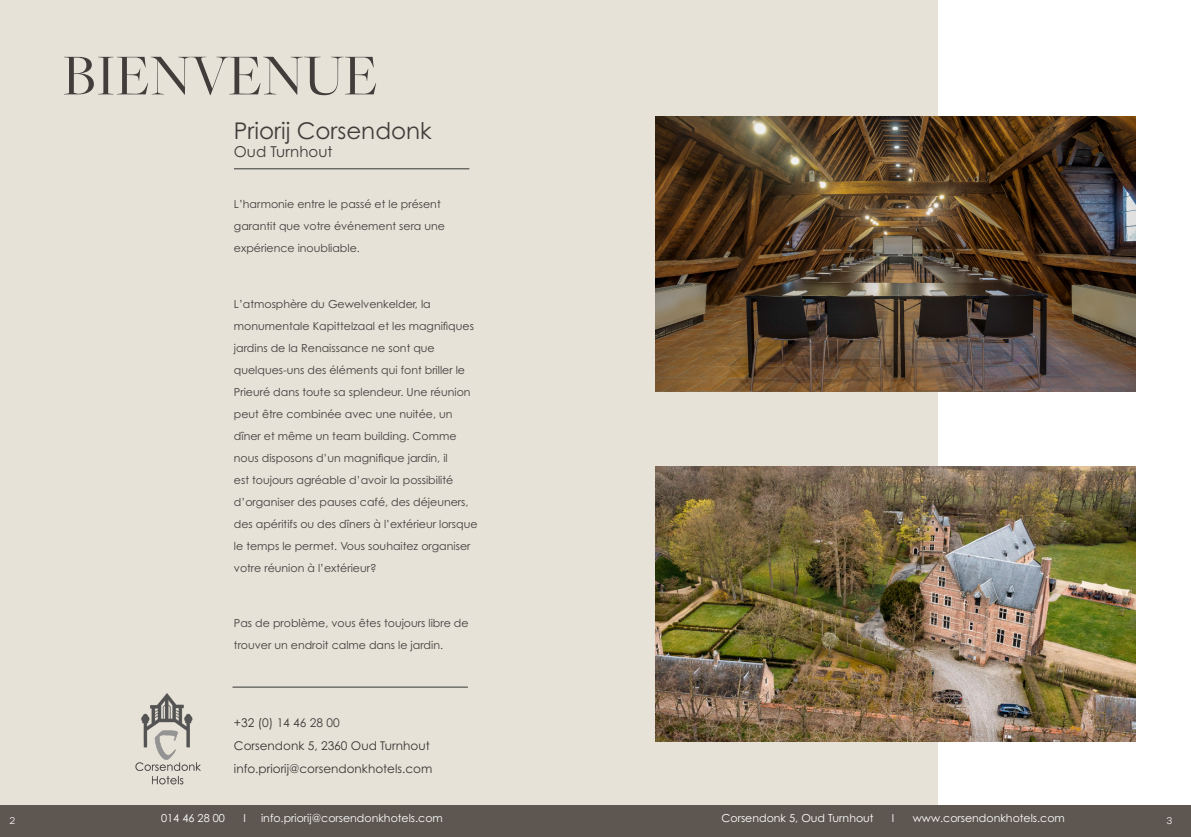
<style>
.page{position:relative;width:1191px;height:837px;background:#fff}
.page>*{position:absolute;margin:0;border:0;box-sizing:border-box;transform-origin:0 0}
.t1{font:60px "Freight Big Pro";color:#413d3b}
.t2{font:23px "Century Gothic Pro";color:#413d3b}
.t3{font:15px "Century Gothic Pro";color:#413d3b}
.t4{font:12px/23px "Century Gothic Pro";color:#373632}
.t5{font:12px "Novecentosanswide";color:#fff}
.t6{font:11px/22px "Century Gothic Pro";color:#413d3b}
.t7{font:11px "Century Gothic Pro";color:#fff}
.s1{color:#413d3b}
</style>
<div class="page">
<div style="left:0;top:0;width:937px;height:836px;background:#e6e2d8"></div>
<img style="left:655px;top:116px;width:480px;height:275px">
<img style="left:655px;top:466px;width:480px;height:275px">
<img style="left:135px;top:693px;width:66px;height:91px">
<hr style="left:234px;top:168px;width:235px;height:1px;background:#373632">
<hr style="left:232px;top:686px;width:236px;height:1px;background:#373632">
<div style="left:0;top:805px;width:1191px;height:31px;background:#5e5751"></div>
<h1 class="t1" style="left:62px;top:36px;width:317px">BIENVENUE</h1>
<h2 class="t2" style="left:234px;top:117px;width:199px">Priorij Corsendonk</h2>
<h3 class="t3" style="left:234px;top:142px;width:100px">Oud Turnhout</h3>
<p class="t6" style="left:234px;top:193px;width:213px">L’harmonie entre le passé et le présent garantit que votre événement sera une expérience inoubliable.</p>
<p class="t6" style="left:234px;top:292px;width:245px">L’atmosphère du Gewelvenkelder, la monumentale Kapittelzaal et les magnifiques jardins de la Renaissance ne sont que quelques-uns des éléments qui font briller le Prieuré dans toute sa splendeur. Une réunion peut être combinée avec une nuitée, un dîner et même un team building. Comme nous disposons d’un magnifique jardin, il<br>est toujours agréable d’avoir la possibilité d’organiser des pauses café, des déjeuners, des apéritifs ou des dîners à l’extérieur lorsque le temps le permet. Vous souhaitez organiser votre réunion à l’extérieur?</p>
<p class="t6" style="left:234px;top:612px;width:236px">Pas de problème, vous êtes toujours libre de trouver un endroit calme dans le jardin.</p>
<p class="t4" style="left:234px;top:710px;width:200px">+32 (0) <span class="s1">14 46 28 00<br></span>Corsendonk 5, 2360 Oud Turnhout info.priorij@corsendonkhotels.com</p>
<p class="t5" style="left:10px;top:812px;width:7px">2</p>
<p class="t7" style="left:161px;top:811px;width:65px">014 46 28 00</p>
<p class="t7" style="left:243px;top:811px;width:4px">I</p>
<p class="t7" style="left:261px;top:811px;width:183px">info.priorij@corsendonkhotels.com</p>
<p class="t7" style="left:721px;top:811px;width:154px">Corsendonk 5, Oud Turnhout</p>
<p class="t7" style="left:892px;top:811px;width:4px">I</p>
<p class="t7" style="left:912px;top:811px;width:154px">www.corsendonkhotels.com</p>
<p class="t5" style="left:1166px;top:812px;width:7px">3</p>
</div>
